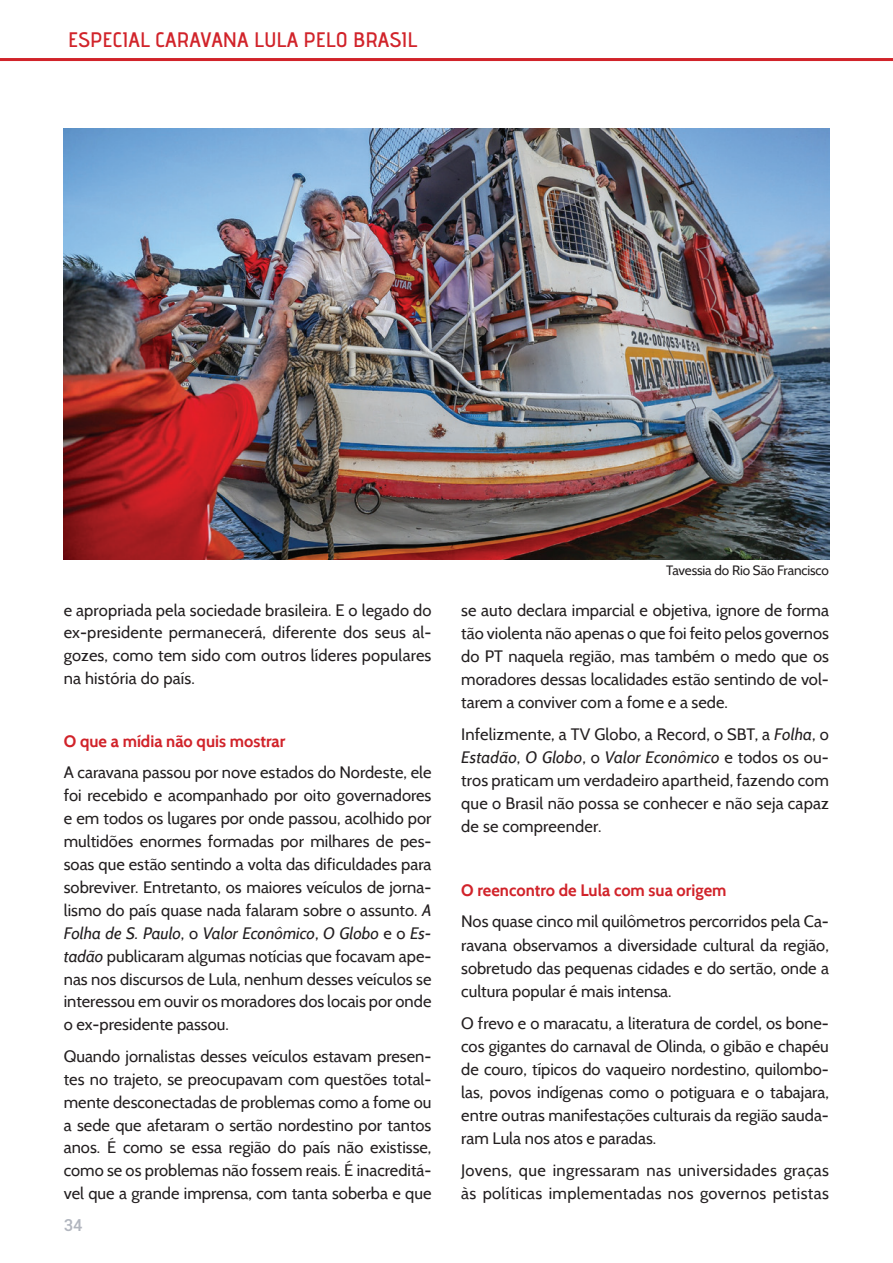
<style>
.page{position:relative;width:893px;height:1263px;background:#fff}
.page>*{position:absolute;margin:0;border:0;box-sizing:border-box;transform-origin:0 0}
.Paragraph_Style_blac{font:21px "advent Bd 2";color:#d1232a;scale:1.05 1}
.t1{font:16.5px/23px "Cabin";color:#231f20;text-align:justify}
.t2{font:16.5px/23.1px "Cabin";letter-spacing:.02em;color:#231f20}
.t3{font:700 16.5px "Cabin";color:#d1232a}
.t4{font:500 16.5px "Roboto";color:#b1b5be}
.t5{font:13.5px "Cabin";letter-spacing:-.01em;color:#231f20}
.s1{font-style:italic}
</style>
<div class="page">
<hr style="left:0;top:58px;width:893px;height:3px;background:#d1232a">
<img style="left:64px;top:129px;width:766px;height:430px">
<p class="Paragraph_Style_blac" style="left:68px;top:26px;width:334px">ESPECIAL CARAVANA LULA PELO BRASIL</p>
<p class="t1" style="left:64px;top:598px;width:369px">e apropriada pela sociedade brasileira. E o legado do ex-presidente permanecerá, diferente dos seus al&shy;gozes, como tem sido com outros líderes populares na história do país.</p>
<p class="t3" style="left:64px;top:731px;width:223px">O que a mídia não quis mostrar</p>
<p class="t1" style="left:64px;top:761px;width:369px">A caravana passou por nove estados do Nordeste, ele foi recebido e acompanhado por oito governadores e em todos os lugares por onde passou, acolhido por multidões enormes formadas por milhares de pes&shy;soas que estão sentindo a volta das dificuldades para sobreviver. Entretanto, os maiores veículos de jorna&shy;lismo do país quase nada falaram sobre o assunto. <span class="s1">A Folha de S. Paulo</span>, o <span class="s1">Valor Econômico</span>, <span class="s1">O Globo</span> e o <span class="s1">Es&shy;tadão</span> publicaram algumas notícias que focavam ape&shy;nas nos discursos de Lula, nenhum desses veículos se interessou em ouvir os moradores dos locais por onde o ex-presidente passou.</p>
<p class="t1" style="left:64px;top:1044px;width:369px">Quando jornalistas desses veículos estavam presen&shy;tes no trajeto, se preocupavam com questões total&shy;mente desconectadas de problemas como a fome ou a sede que afetaram o sertão nordestino por tantos anos. É como se essa região do país não existisse, como se os problemas não fossem reais. É inacreditá&shy;vel que a grande imprensa, com tanta soberba e que</p>
<p class="t4" style="left:64px;top:1214px;width:20px">34</p>
<p class="t5" style="left:666px;top:562px;width:164px">Tavessia do Rio São Francisco</p>
<p class="t1" style="left:461px;top:598px;width:369px">se auto declara imparcial e objetiva, ignore de forma tão violenta não apenas o que foi feito pelos governos do PT naquela região, mas também o medo que os moradores dessas localidades estão sentindo de vol&shy;tarem a conviver com a fome e a sede.</p>
<p class="t1" style="left:461px;top:722px;width:369px">Infelizmente, a TV Globo, a Record, o SBT, a <span class="s1">Folha</span>, o <span class="s1">Estadão</span>, <span class="s1">O Globo</span>, o <span class="s1">Valor Econômico</span> e todos os ou&shy;tros praticam um verdadeiro apartheid, fazendo com que o Brasil não possa se conhecer e não seja capaz de se compreender.</p>
<p class="t3" style="left:461px;top:880px;width:267px">O reencontro de Lula com sua origem</p>
<p class="t1" style="left:461px;top:910px;width:369px">Nos quase cinco mil quilômetros percorridos pela Ca&shy;ravana observamos a diversidade cultural da região, sobretudo das pequenas cidades e do sertão, onde a cultura popular é mais intensa.</p>
<p class="t1" style="left:461px;top:1011px;width:369px">O frevo e o maracatu, a literatura de cordel, os bone&shy;cos gigantes do carnaval de Olinda, o gibão e chapéu de couro, típicos do vaqueiro nordestino, quilombo&shy;las, povos indígenas como o potiguara e o tabajara, entre outras manifestações culturais da região sauda&shy;ram Lula nos atos e paradas.</p>
<p class="t2" style="left:461px;top:1158px;width:369px">Jovens, que ingressaram nas universidades graças às políticas implementadas nos governos petistas</p>
</div>
